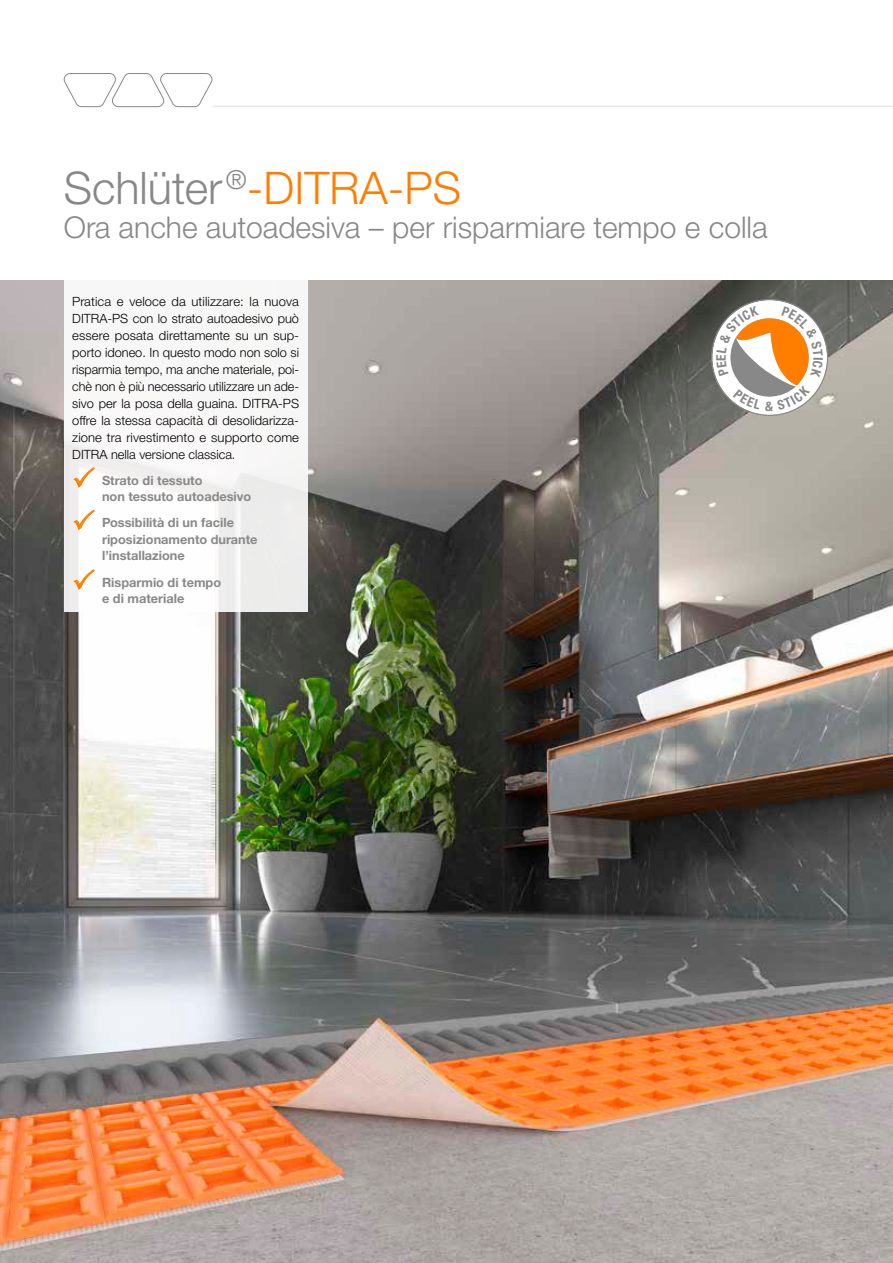
<style>
.page{position:relative;width:893px;height:1263px;background:#fff}
.page>*{position:absolute;margin:0;border:0;box-sizing:border-box;transform-origin:0 0}
.t1{font:300 45px "Helvetica Neue LTW1 G";color:#ff7e00}
.t2{font:300 30px "Helvetica Neue LTW1 G";color:#898888}
.t3{font:700 condensed 13.2px "Helvetica Neue LTW1 G";color:#898888}
.t4{font:300 12.75px/17px "Helvetica Neue LTW1 G";color:#000;text-align:justify}
.t5{font:700 12.75px/16.5px "Helvetica Neue LTW1 G";color:#898888}
.s1{color:#898888}
.s2{color:#ff7e00}
</style>
<div class="page">
<svg style="left:64px;top:73px;width:148px;height:34px"></svg>
<hr style="left:213px;top:106px;width:680px;height:1px;background:#e9e9e9">
<img style="left:0;top:281px;width:893px;height:982px">
<div style="left:64px;top:281px;width:244px;height:331px;background:#f8f7f7"></div>
<svg style="left:711px;top:299px;width:117px;height:117px"></svg>
<h1 class="t1" style="left:64px;top:161px;width:399px"><span class="s1">Schlüter</span> <sup>®</sup>-DITRA-PS</h1>
<h2 class="t2" style="left:64px;top:209px;width:705px">Ora anche autoadesiva – per risparmiare tempo e colla</h2>
<p class="t4" style="left:72px;top:293px;width:228px">Pratica e veloce da utilizzare: la nuova DITRA-PS con lo strato autoadesivo può essere posata direttamente su un sup&shy;porto idoneo. In questo modo non solo si risparmia tempo, ma anche materiale, poi&shy;chè non è più necessario utilizzare un ade&shy;sivo per la posa della guaina. DITRA-PS offre la stessa capacità di desolidarizza&shy;zione tra rivestimento e supporto come DITRA nella versione classica.</p>
<p class="t5" style="left:102px;top:472px;width:151px;text-indent:-30px"><span class="s2">✓</span> Strato di tessuto<br>non tessuto autoadesivo</p>
<p class="t5" style="left:102px;top:514px;width:157px;text-indent:-30px"><span class="s2">✓</span> Possibilità di un facile riposizionamento durante l’installazione</p>
<p class="t5" style="left:72px;top:574px;width:150px;text-align:center"><span class="s2">✓</span> Risparmio di tempo e di materiale</p>
<p class="t3" style="left:713px;top:360px;width:8px;rotate:-90deg">E</p>
</div>
